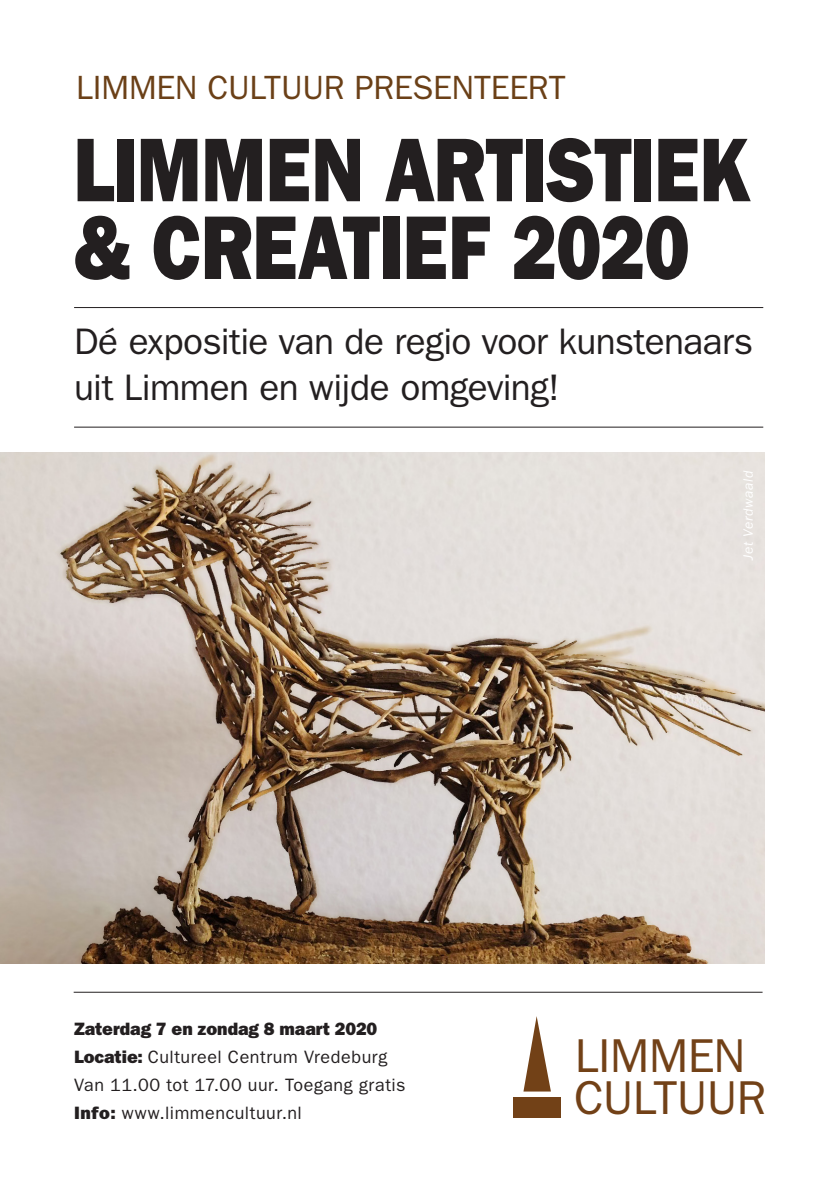
<style>
.page{position:relative;width:840px;height:1191px;background:#fff}
.page>*{position:absolute;margin:0;border:0;box-sizing:border-box;transform-origin:0 0}
.t1{font:90.8px/77.8px "ITC Franklin Gothic Std Hvy";letter-spacing:-.01em;color:#231f20;scale:.83 1}
.t2{font:47.6px "ITC Franklin Gothic Std";letter-spacing:-.01em;color:#724117}
.t3{font:37px/46px "ITC Franklin Gothic Std";letter-spacing:-.015em;color:#231f20}
.t4{font:33.8px "ITC Franklin Gothic Std";letter-spacing:-.01em;color:#6b4017}
.t5{font:18px/28px "ITC Franklin Gothic Std";letter-spacing:.03em;color:#231f20}
.t6{font:18px "ITC Franklin Gothic Std Hvy";color:#231f20}
.t7{font:italic 14px "ITC Franklin Gothic Std";letter-spacing:.045em;color:#fff}
.s1{font-family:"ITC Franklin Gothic Std Hvy"}
</style>
<div class="page">
<hr style="left:74px;top:307px;width:688px;height:1px;background:#231f20">
<img style="left:0;top:452px;width:764px;height:511px">
<hr style="left:74px;top:427px;width:688px;height:1px;background:#231f20">
<svg style="left:523px;top:1016px;width:27px;height:75px"></svg>
<div style="left:512px;top:1097px;width:48px;height:20px;background:#724117"></div>
<hr style="left:74px;top:992px;width:688px;height:1px;background:#231f20">
<h3 class="t4" style="left:76px;top:68px;width:491px">LIMMEN CULTUUR PRESENTEERT</h3>
<h1 class="t1" style="left:73px;top:131px;width:816px">LIMMEN ARTISTIEK &amp; CREATIEF 2020</h1>
<h3 class="t3" style="left:74px;top:319px;width:680px">Dé expositie van de regio voor kunstenaars uit Limmen en wijde omgeving!</h3>
<p class="t7" style="left:739px;top:560px;width:91px;rotate:-90deg">Jet Verdwaald</p>
<p class="t6" style="left:74px;top:1018px;width:304px">Zaterdag 7 en zondag 8 maart 2020</p>
<p class="t5" style="left:74px;top:1043px;width:333px"><span class="s1">Locatie:</span> Cultureel Centrum Vredeburg<br>Van 11.00 tot 17.00 uur. Toegang gratis<br><span class="s1">Info:</span> www.limmencultuur.nl</p>
<h2 class="t2" style="left:574px;top:1028px;width:172px">LIMMEN</h2>
<h2 class="t2" style="left:573px;top:1071px;width:194px">CULTUUR</h2>
</div>
